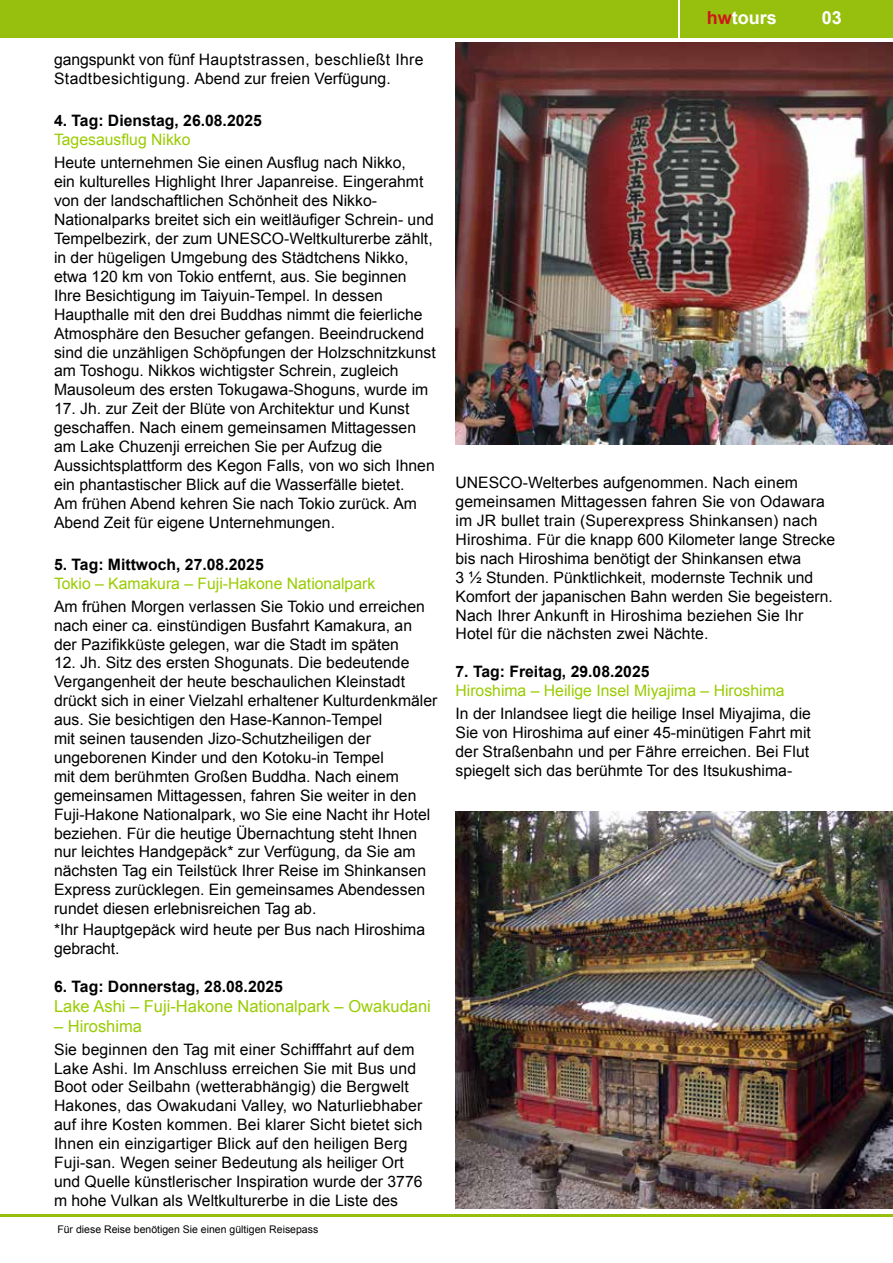
<style>
.page{position:relative;width:893px;height:1263px;background:#fff}
.page>*{position:absolute;margin:0;border:0;box-sizing:border-box;transform-origin:0 0}
.t1{font:700 18px "Arial";color:#fff}
.t2{font:16.5px "Arial";color:#9c0}
.t3{font:15.75px/18.9px "Arial";color:#000}
.t4{font:700 15.75px "Arial";color:#000}
.t5{font:15.75px "Arial";color:#9c0}
.t6{font:15.75px/18.9px "Arial";letter-spacing:.025em;color:#000}
.t7{font:10.5px "Arial";color:#000}
.s1{color:#cd1719}
</style>
<div class="page">
<div style="left:0;top:0;width:678px;height:38px;background:#97c00e"></div>
<div style="left:680px;top:0;width:213px;height:38px;background:#97c00e"></div>
<hr style="left:0;top:1214px;width:893px;height:2px;background:#97c00e">
<img style="left:455px;top:43px;width:438px;height:401px">
<img style="left:455px;top:811px;width:438px;height:398px">
<p class="t6" style="left:54px;top:51px;width:371px">gangspunkt von fünf Hauptstrassen, beschließt Ihre<br>Stadtbesichtigung. Abend zur freien Verfügung.</p>
<p class="t4" style="left:54px;top:111px;width:210px">4. Tag: Dienstag, 26.08.2025</p>
<p class="t5" style="left:54px;top:129px;width:138px">Tagesausflug Nikko</p>
<p class="t3" style="left:54px;top:154px;width:383px">Heute unternehmen Sie einen Ausflug nach Nikko,<br>ein kulturelles Highlight Ihrer Japanreise. Eingerahmt von der landschaftlichen Schönheit des Nikko-Nationalparks breitet sich ein weitläufiger Schrein- und Tempelbezirk, der zum UNESCO-Weltkulturerbe zählt, in der hügeligen Umgebung des Städtchens Nikko, etwa 120 km von Tokio entfernt, aus. Sie beginnen Ihre Besichtigung im Taiyuin-Tempel. In dessen Haupthalle mit den drei Buddhas nimmt die feierliche Atmosphäre den Besucher gefangen. Beeindruckend sind die unzähligen Schöpfungen der Holzschnitzkunst am Toshogu. Nikkos wichtigster Schrein, zugleich Mausoleum des ersten Tokugawa-Shoguns, wurde im</p>
<p class="t3" style="left:54px;top:399px;width:382px">17. Jh. zur Zeit der Blüte von Architektur und Kunst geschaffen. Nach einem gemeinsamen Mittagessen am Lake Chuzenji erreichen Sie per Aufzug die Aussichtsplattform des Kegon Falls, von wo sich Ihnen ein phantastischer Blick auf die Wasserfälle bietet.<br>Am frühen Abend kehren Sie nach Tokio zurück. Am Abend Zeit für eigene Unternehmungen.</p>
<p class="t4" style="left:54px;top:554px;width:211px">5. Tag: Mittwoch, 27.08.2025</p>
<p class="t5" style="left:54px;top:573px;width:323px">Tokio – Kamakura – Fuji-Hakone Nationalpark</p>
<p class="t3" style="left:54px;top:597px;width:372px">Am frühen Morgen verlassen Sie Tokio und erreichen nach einer ca. einstündigen Busfahrt Kamakura, an der Pazifikküste gelegen, war die Stadt im späten</p>
<p class="t3" style="left:54px;top:654px;width:385px">12. Jh. Sitz des ersten Shogunats. Die bedeutende Vergangenheit der heute beschaulichen Kleinstadt drückt sich in einer Vielzahl erhaltener Kulturdenkmäler aus. Sie besichtigen den Hase-Kannon-Tempel<br>mit seinen tausenden Jizo-Schutzheiligen der ungeborenen Kinder und den Kotoku-in Tempel<br>mit dem berühmten Großen Buddha. Nach einem gemeinsamen Mittagessen, fahren Sie weiter in den Fuji-Hakone Nationalpark, wo Sie eine Nacht ihr Hotel beziehen. Für die heutige Übernachtung steht Ihnen nur leichtes Handgepäck* zur Verfügung, da Sie am nächsten Tag ein Teilstück Ihrer Reise im Shinkansen Express zurücklegen. Ein gemeinsames Abendessen rundet diesen erlebnisreichen Tag ab.</p>
<p class="t3" style="left:54px;top:920px;width:373px">*Ihr Hauptgepäck wird heute per Bus nach Hiroshima gebracht.</p>
<p class="t4" style="left:54px;top:976px;width:231px">6. Tag: Donnerstag, 28.08.2025</p>
<p class="t2" style="left:54px;top:995px;width:378px">Lake Ashi – Fuji-Hakone Nationalpark – Owakudani</p>
<p class="t2" style="left:54px;top:1015px;width:90px">– Hiroshima</p>
<p class="t3" style="left:54px;top:1040px;width:370px">Sie beginnen den Tag mit einer Schifffahrt auf dem Lake Ashi. Im Anschluss erreichen Sie mit Bus und Boot oder Seilbahn (wetterabhängig) die Bergwelt Hakones, das Owakudani Valley, wo Naturliebhaber auf ihre Kosten kommen. Bei klarer Sicht bietet sich Ihnen ein einzigartiger Blick auf den heiligen Berg Fuji-san. Wegen seiner Bedeutung als heiliger Ort und Quelle künstlerischer Inspiration wurde der 3776 m hohe Vulkan als Weltkulturerbe in die Liste des</p>
<p class="t7" style="left:57px;top:1222px;width:262px">Für diese Reise benötigen Sie einen gültigen Reisepass</p>
<p class="t1" style="left:707px;top:5px;width:72px"><span class="s1">hw</span>tours</p>
<p class="t1" style="left:822px;top:5px;width:22px">03</p>
<p class="t3" style="left:455px;top:473px;width:381px">UNESCO-Welterbes aufgenommen. Nach einem gemeinsamen Mittagessen fahren Sie von Odawara im JR bullet train (Superexpress Shinkansen) nach Hiroshima. Für die knapp 600 Kilometer lange Strecke bis nach Hiroshima benötigt der Shinkansen etwa<br>3 ½ Stunden. Pünktlichkeit, modernste Technik und Komfort der japanischen Bahn werden Sie begeistern.<br>Nach Ihrer Ankunft in Hiroshima beziehen Sie Ihr Hotel für die nächsten zwei Nächte.</p>
<p class="t4" style="left:455px;top:661px;width:196px">7. Tag: Freitag, 29.08.2025</p>
<p class="t5" style="left:455px;top:680px;width:331px">Hiroshima – Heilige Insel Miyajima – Hiroshima</p>
<p class="t3" style="left:455px;top:704px;width:357px;text-align:justify">In der Inlandsee liegt die heilige Insel Miyajima, die Sie von Hiroshima auf einer 45-minütigen Fahrt mit der Straßenbahn und per Fähre erreichen. Bei Flut spiegelt sich das berühmte Tor des Itsukushima-</p>
</div>
